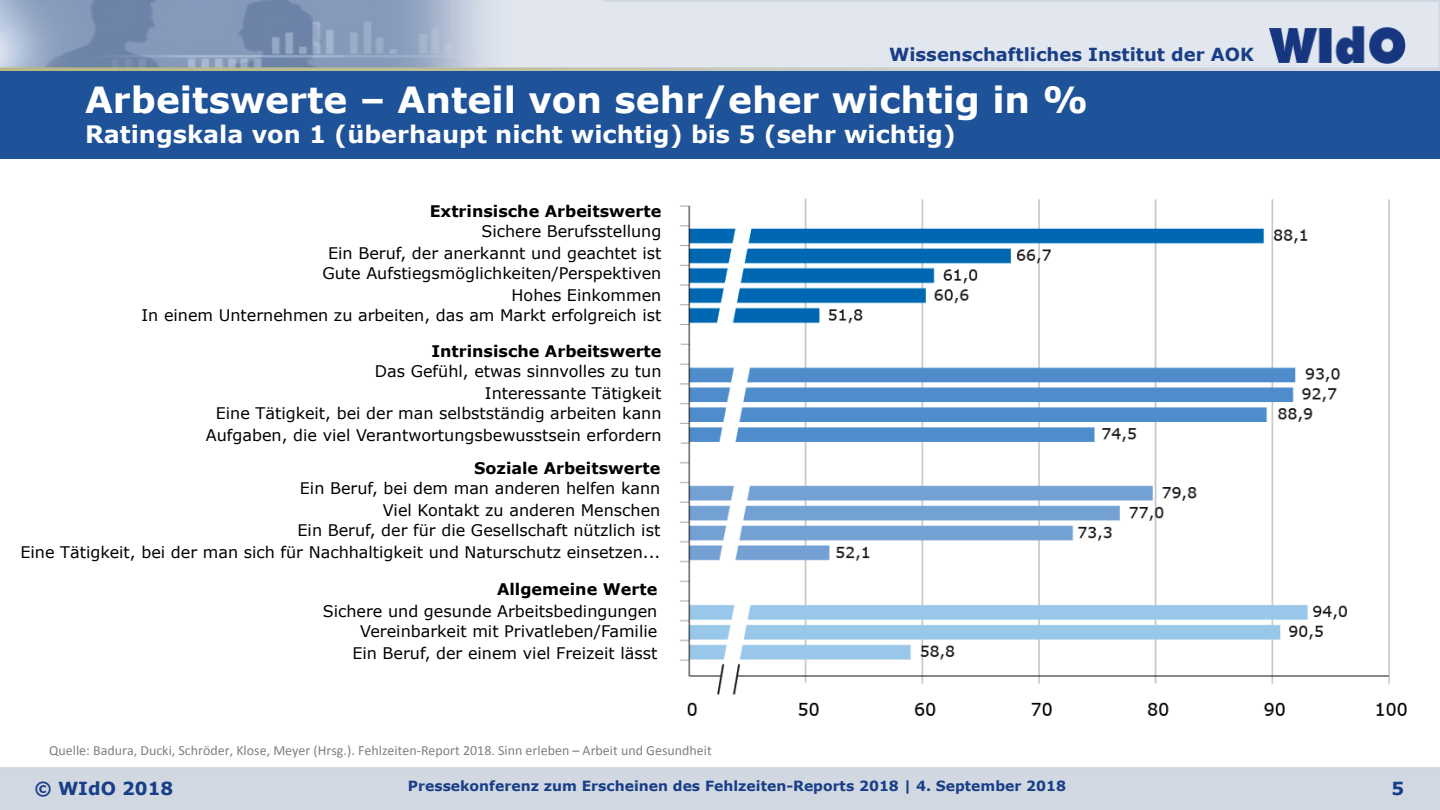
<style>
.page{position:relative;width:1440px;height:810px;background:#fff}
.page>*{position:absolute;margin:0;border:0;box-sizing:border-box;transform-origin:0 0}
.t1{font:700 36px "Verdana";color:#fff}
.t2{font:700 24px "Verdana";color:#fff}
.t3{font:700 18px "Verdana";color:#183e87}
.t4{font:16px/22px "Verdana";color:#000;text-align:right}
.t5{font:700 16px "Verdana";color:#000}
.t6{font:14px "Calibri";color:#7f7f7f}
.t7{font:700 14px "Verdana";color:#183e87}
</style>
<div class="page">
<img style="left:0;top:0;width:1440px;height:810px">
<img style="left:1269px;top:26px;width:136px;height:39px">
<div style="left:0;top:72px;width:1440px;height:87px;background:#1e5299"></div>
<img style="left:660px;top:181px;width:764px;height:546px">
<p class="t3" style="left:889px;top:43px;width:366px">Wissenschaftliches Institut der AOK</p>
<h1 class="t1" style="left:85px;top:77px;width:1005px">Arbeitswerte – Anteil von sehr/eher wichtig in %</h1>
<h2 class="t2" style="left:85px;top:119px;width:872px">Ratingskala von 1 (überhaupt nicht wichtig) bis 5 (sehr wichtig)</h2>
<p class="t5" style="left:430px;top:201px;width:233px">Extrinsische Arbeitswerte</p>
<p class="t4" style="left:328px;top:220px;width:335px">Sichere Berufsstellung<br>Ein Beruf, der anerkannt und geachtet ist</p>
<p class="t4" style="left:322px;top:262px;width:341px">Gute Aufstiegsmöglichkeiten/Perspektiven<br>Hohes Einkommen</p>
<p class="t4" style="left:142px;top:304px;width:521px">In einem Unternehmen zu arbeiten, das am Markt erfolgreich ist</p>
<p class="t5" style="left:431px;top:341px;width:232px">Intrinsische Arbeitswerte</p>
<p class="t4" style="left:375px;top:359px;width:288px">Das Gefühl, etwas sinnvolles zu tun<br>Interessante Tätigkeit</p>
<p class="t4" style="left:206px;top:401px;width:457px">Eine Tätigkeit, bei der man selbstständig arbeiten kann<br>Aufgaben, die viel Verantwortungsbewusstsein erfordern</p>
<p class="t5" style="left:474px;top:458px;width:188px">Soziale Arbeitswerte</p>
<p class="t4" style="left:300px;top:477px;width:362px">Ein Beruf, bei dem man anderen helfen kann<br>Viel Kontakt zu anderen Menschen</p>
<p class="t4" style="left:20px;top:519px;width:641px">Ein Beruf, der für die Gesellschaft nützlich ist<br>Eine Tätigkeit, bei der man sich für Nachhaltigkeit und Naturschutz einsetzen...</p>
<p class="t5" style="left:497px;top:579px;width:162px">Allgemeine Werte</p>
<p class="t4" style="left:323px;top:601px;width:336px;line-height:20px">Sichere und gesunde Arbeitsbedingungen<br>Vereinbarkeit mit Privatleben/Familie</p>
<p class="t4" style="left:352px;top:642px;width:306px">Ein Beruf, der einem viel Freizeit lässt</p>
<p class="t6" style="left:49px;top:742px;width:664px">Quelle: Badura, Ducki, Schröder, Klose, Meyer (Hrsg.). Fehlzeiten-Report 2018. Sinn erleben – Arbeit und Gesundheit</p>
<p class="t3" style="left:35px;top:777px;width:140px">© WIdO 2018</p>
<p class="t7" style="left:408px;top:777px;width:660px">Pressekonferenz zum Erscheinen des Fehlzeiten-Reports 2018 | 4. September 2018</p>
<p class="t3" style="left:1391px;top:777px;width:14px">5</p>
</div>
